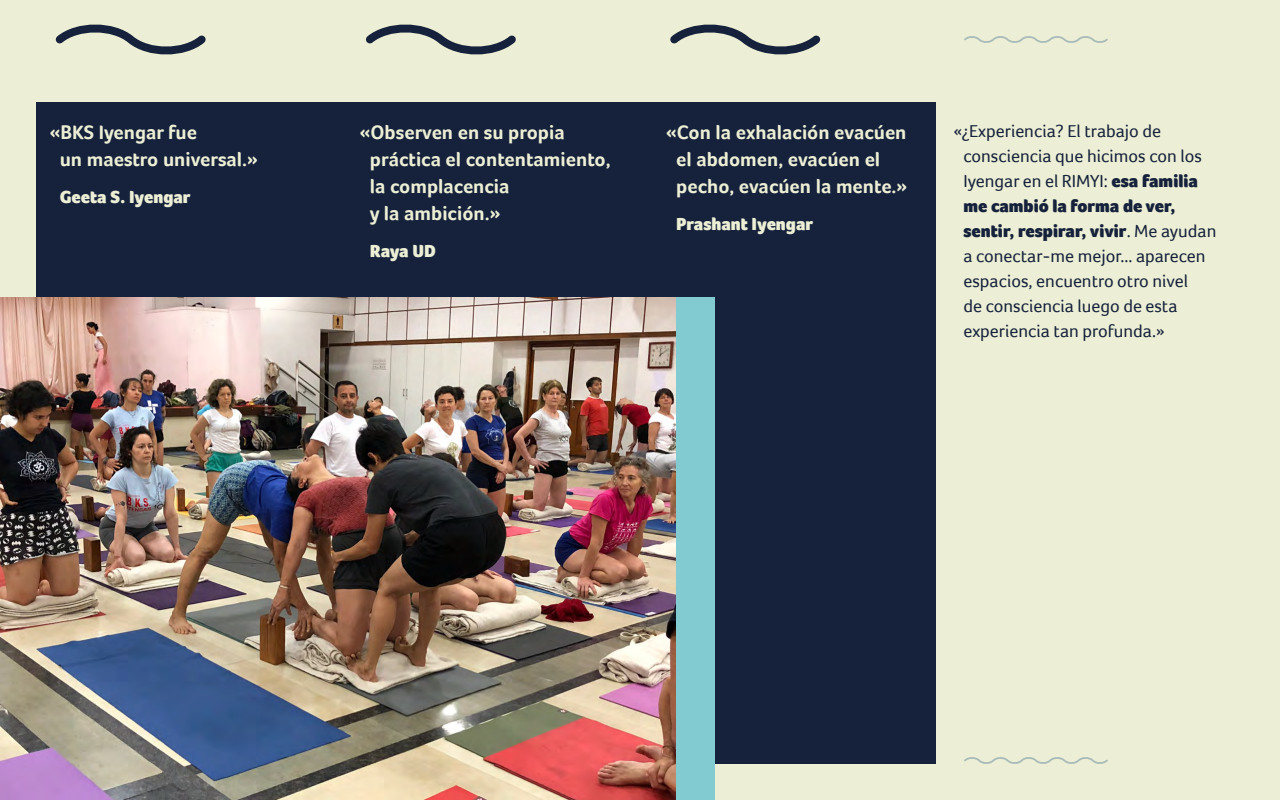
<style>
.page{position:relative;width:1280px;height:800px;background:#ecefd5}
.page>*{position:absolute;margin:0;border:0;box-sizing:border-box;transform-origin:0 0}
.t1{font:700 20px/27px "Foco";color:#ecefd5}
.t2{font:18px/25px "Foco";color:#16223b}
.t3{font:900 18px "Foco";color:#ecefd5}
.s1{font-weight:900}
</style>
<div class="page">
<svg style="left:964px;top:36px;width:144px;height:7px"></svg>
<svg style="left:964px;top:757px;width:144px;height:7px"></svg>
<div style="left:36px;top:103px;width:900px;height:661px;background:#16223b"></div>
<svg style="left:670px;top:25px;width:151px;height:30px"></svg>
<svg style="left:366px;top:25px;width:150px;height:30px"></svg>
<svg style="left:55px;top:25px;width:151px;height:30px"></svg>
<img style="left:0;top:297px;width:675px;height:503px">
<div style="left:676px;top:297px;width:39px;height:503px;background:#82cbd1"></div>
<p class="t1" style="left:60px;top:118px;width:200px;text-indent:-10px">«BKS Iyengar fue<br>un maestro universal.»</p>
<p class="t3" style="left:60px;top:186px;width:132px">Geeta S. Iyengar</p>
<p class="t1" style="left:370px;top:118px;width:242px;text-indent:-10px">«Observen en su propia práctica el contentamiento, la complacencia<br>y la ambición.»</p>
<p class="t3" style="left:370px;top:240px;width:68px">Raya UD</p>
<p class="t1" style="left:676px;top:118px;width:233px;text-indent:-10px">«Con la exhalación evacúen el abdomen, evacúen el pecho, evacúen la mente.»</p>
<p class="t3" style="left:676px;top:213px;width:138px">Prashant Iyengar</p>
<p class="t2" style="left:963px;top:119px;width:255px;text-indent:-10px">«¿Experiencia? El trabajo de consciencia que hicimos con los<br>Iyengar en el RIMYI: <span class="s1">esa familia me cambió la forma de ver, sentir, respirar, vivir</span>. Me ayudan a conectar-me mejor... aparecen espacios, encuentro otro nivel<br>de consciencia luego de esta experiencia tan profunda.»</p>
</div>
